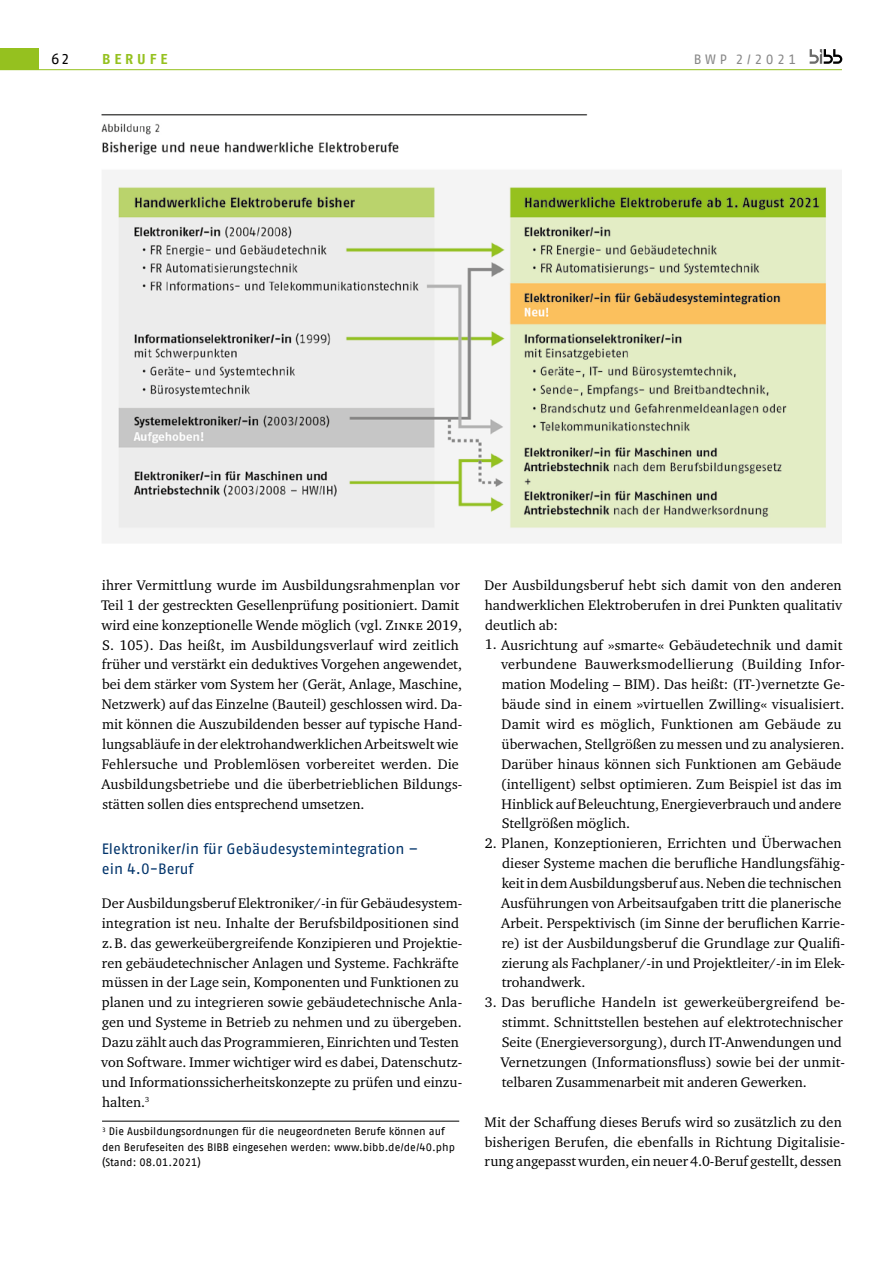
<style>
.page{position:relative;width:893px;height:1263px;background:#fff}
.page>*{position:absolute;margin:0;border:0;box-sizing:border-box;transform-origin:0 0}
.t1{font:15px/19.8px "Fago No Regular Tf";letter-spacing:-.005em;color:#00336a}
.t2{font:15px "Fago Pro";color:#000}
.t3{font:14.25px/20px "Charter ITC Pro";color:#000}
.t4{font:700 14.25px "Fago Pro";letter-spacing:.27em;color:#95c11f}
.t5{font:13.5px "Fago Pro";letter-spacing:.26em;color:#878787}
.t6{font:10.8px/15.5px "Fago Pro";letter-spacing:-.005em;color:#000}
</style>
<div class="page">
<hr style="left:102px;top:1121px;width:357px;height:1px;background:#000">
<hr style="left:0;top:69px;width:842px;height:1px;background:#95c11f">
<div style="left:0;top:48px;width:38px;height:22px;background:#95c11f"></div>
<svg style="left:810px;top:49px;width:32px;height:15px"></svg>
<img style="left:101px;top:114px;width:741px;height:429px">
<p class="t2" style="left:51px;top:50px;width:20px">62</p>
<p class="t4" style="left:102px;top:50px;width:67px">BERUFE</p>
<p class="t5" style="left:694px;top:51px;width:104px">BWP 2/2021</p>
<p class="t3" style="left:101px;top:575px;width:363px">ihrer Vermittlung wurde im Ausbildungsrahmenplan vor Teil 1 der gestreckten Gesellenprüfung positioniert. Damit wird eine konzeptionelle Wende möglich (vgl. Zinke 2019, S. 105). Das heißt, im Ausbildungsverlauf wird zeitlich früher und verstärkt ein deduktives Vorgehen angewendet, bei dem stärker vom System her (Gerät, Anlage, Maschine, Netzwerk) auf das Einzelne (Bauteil) geschlossen wird. Da&shy;mit können die Auszubildenden besser auf typische Hand&shy;lungsabläufe in der elektrohandwerklichen Arbeitswelt wie Fehlersuche und Problemlösen vorbereitet werden. Die Ausbildungsbetriebe und die überbetrieblichen Bildungs&shy;stätten sollen dies entsprechend umsetzen.</p>
<p class="t1" style="left:102px;top:839px;width:318px">Elektroniker/in für Gebäudesystemintegration – ein 4.0-Beruf</p>
<p class="t3" style="left:101px;top:893px;width:362px">Der Ausbildungsberuf Elektroniker/-in für Gebäudesystem&shy;integration ist neu. Inhalte der Berufsbildpositionen sind z. B. das gewerkeübergreifende Konzipieren und Projektie&shy;ren gebäudetechnischer Anlagen und Systeme. Fachkräfte müssen in der Lage sein, Komponenten und Funktionen zu planen und zu integrieren sowie gebäudetechnische Anla&shy;gen und Systeme in Betrieb zu nehmen und zu übergeben.<br>Dazu zählt auch das Programmieren, Einrichten und Testen von Software. Immer wichtiger wird es dabei, Datenschutz&shy;und Informationssicherheitskonzepte zu prüfen und einzu&shy;halten.<sup>3</sup></p>
<p class="t6" style="left:102px;top:1124px;width:354px"><sup>3</sup> Die Ausbildungsordnungen für die neugeordneten Berufe können auf den Berufeseiten des BIBB eingesehen werden: www.bibb.de/de/40.php (Stand: 08.01.2021)</p>
<p class="t3" style="left:485px;top:575px;width:359px;text-align:justify">Der Ausbildungsberuf hebt sich damit von den anderen handwerklichen Elektroberufen in drei Punkten qualitativ deutlich ab:</p>
<p class="t3" style="left:501px;top:634px;width:346px;text-indent:-16px">1. Ausrichtung auf »smarte« Gebäudetechnik und damit verbundene Bauwerksmodellierung (Building Infor&shy;mation Modeling – BIM). Das heißt: (IT-)vernetzte Ge&shy;bäude sind in einem »virtuellen Zwilling« visualisiert.<br>Damit wird es möglich, Funktionen am Gebäude zu überwachen, Stellgrößen zu messen und zu analysieren.<br>Darüber hinaus können sich Funktionen am Gebäude (intelligent) selbst optimieren. Zum Beispiel ist das im Hinblick auf Beleuchtung, Energieverbrauch und andere Stellgrößen möglich.</p>
<p class="t3" style="left:501px;top:833px;width:345px;text-indent:-16px">2. Planen, Konzeptionieren, Errichten und Überwachen dieser Systeme machen die berufiche Handlungsfähig&shy;keit in dem Ausbildungsberuf aus. Neben die technischen Ausführungen von Arbeitsaufgaben tritt die planerische Arbeit. Perspektivisch (im Sinne der berufichen Karrie&shy;re) ist der Ausbildungsberuf die Grundlage zur Qualif&shy;zierung als Fachplaner/-in und Projektleiter/-in im Elek&shy;trohandwerk.</p>
<p class="t3" style="left:501px;top:992px;width:346px;text-indent:-16px">3. Das berufiche Handeln ist gewerkeübergreifend be&shy;stimmt. Schnittstellen bestehen auf elektrotechnischer Seite (Energieversorgung), durch IT-Anwendungen und Vernetzungen (Informationsfuss) sowie bei der unmit&shy;telbaren Zusammenarbeit mit anderen Gewerken.</p>
<p class="t3" style="left:485px;top:1111px;width:362px">Mit der Schafung dieses Berufs wird so zusätzlich zu den bisherigen Berufen, die ebenfalls in Richtung Digitalisie&shy;rung angepasst wurden, ein neuer 4.0-Beruf gestellt, dessen</p>
</div>
